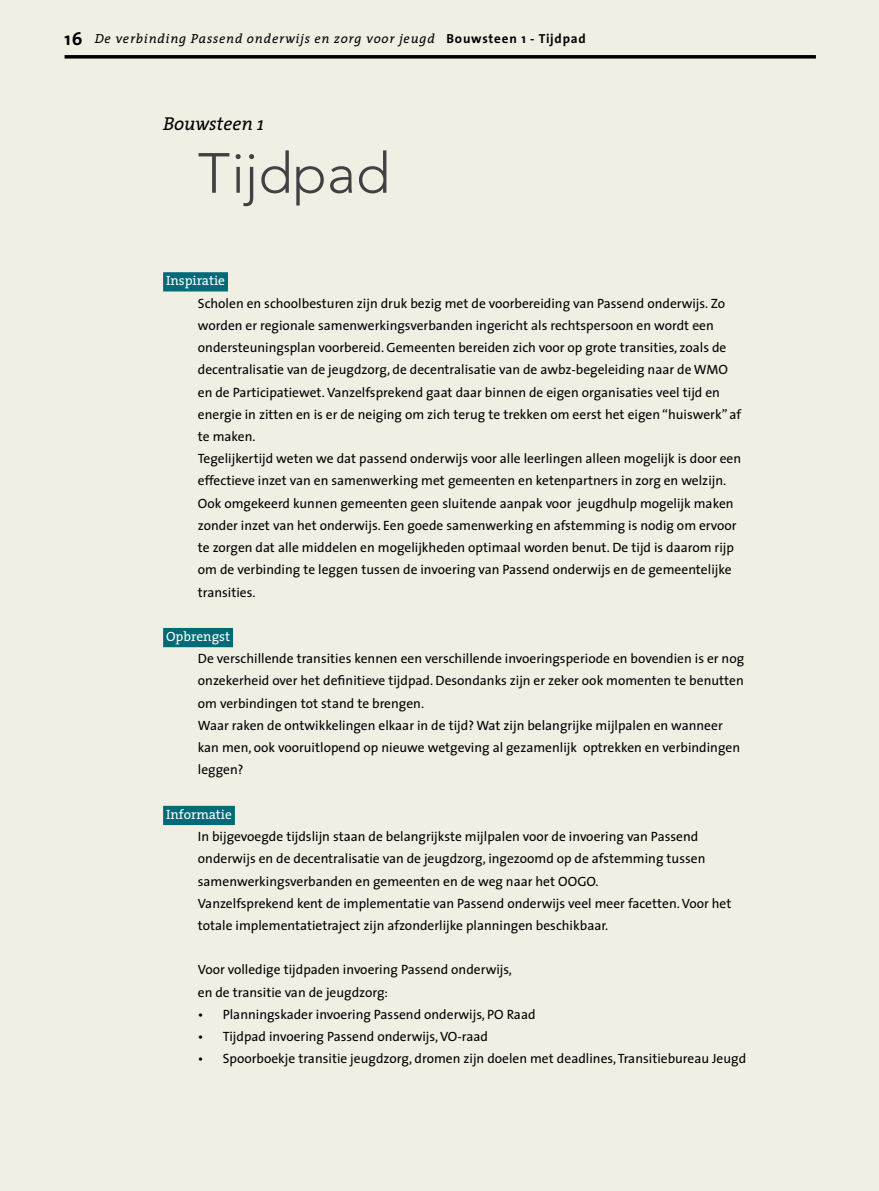
<style>
.page{position:relative;width:879px;height:1191px;background:#fff}
.page>*{position:absolute;margin:0;border:0;box-sizing:border-box;transform-origin:0 0}
.t1{font:300 56px "Avenir";color:#414042}
.t2{font:italic 18.72px "The Serif";color:#000}
.t3{font:13.47px/22.2px "The Sans";color:#000}
.t4{font:13.47px "The Serif";color:#fff}
.t5{font:italic 13.12px "The Serif";letter-spacing:.06em;color:#000}
.s1{font-family:"The Sans";font-weight:700;font-style:normal;font-size:18.38px}
.s2{font-family:"The Sans";font-weight:700;font-style:normal}
</style>
<div class="page">
<div style="left:0;top:0;width:878px;height:1191px;background:#f0efe3"></div>
<div style="left:163px;top:272px;width:65px;height:19px;background:#006a76"></div>
<div style="left:163px;top:628px;width:70px;height:19px;background:#006a76"></div>
<div style="left:163px;top:806px;width:72px;height:19px;background:#006a76"></div>
<svg style="left:64px;top:55px;width:751px;height:4px;background:#1d1d1b"></svg>
<p class="t5" style="left:64px;top:28px;width:522px"><span class="s1">16</span> De verbinding Passend onderwijs en zorg voor jeugd <span class="s2">Bouwsteen 1 - Tijdpad</span></p>
<h2 class="t2" style="left:163px;top:108px;width:102px">Bouwsteen 1</h2>
<h1 class="t1" style="left:198px;top:140px;width:194px">Tijdpad</h1>
<p class="t4" style="left:166px;top:269px;width:60px">Inspiratie</p>
<p class="t3" style="left:198px;top:291px;width:545px">Scholen en schoolbesturen zijn druk bezig met de voorbereiding van Passend onderwijs. Zo worden er regionale samenwerkingsverbanden ingericht als rechtspersoon en wordt een ondersteuningsplan voorbereid. Gemeenten bereiden zich voor op grote transities, zoals de decentralisatie van de jeugdzorg, de decentralisatie van de awbz-begeleiding naar de WMO en de Participatiewet. Vanzelfsprekend gaat daar binnen de eigen organisaties veel tijd en energie in zitten en is er de neiging om zich terug te trekken om eerst het eigen “huiswerk” af te maken.<br>Tegelijkertijd weten we dat passend onderwijs voor alle leerlingen alleen mogelijk is door een effectieve inzet van en samenwerking met gemeenten en ketenpartners in zorg en welzijn.<br>Ook omgekeerd kunnen gemeenten geen sluitende aanpak voor jeugdhulp mogelijk maken zonder inzet van het onderwijs. Een goede samenwerking en afstemming is nodig om ervoor te zorgen dat alle middelen en mogelijkheden optimaal worden benut. De tijd is daarom rijp om de verbinding te leggen tussen de invoering van Passend onderwijs en de gemeentelijke transities.</p>
<p class="t4" style="left:166px;top:625px;width:65px">Opbrengst</p>
<p class="t3" style="left:198px;top:647px;width:547px">De verschillende transities kennen een verschillende invoeringsperiode en bovendien is er nog onzekerheid over het definitieve tijdpad. Desondanks zijn er zeker ook momenten te benutten om verbindingen tot stand te brengen.<br>Waar raken de ontwikkelingen elkaar in de tijd? Wat zijn belangrijke mijlpalen en wanneer kan men, ook vooruitlopend op nieuwe wetgeving al gezamenlijk optrekken en verbindingen leggen?</p>
<p class="t4" style="left:166px;top:803px;width:67px">Informatie</p>
<p class="t3" style="left:198px;top:825px;width:534px">In bijgevoegde tijdslijn staan de belangrijkste mijlpalen voor de invoering van Passend onderwijs en de decentralisatie van de jeugdzorg, ingezoomd op de afstemming tussen samenwerkingsverbanden en gemeenten en de weg naar het OOGO.<br>Vanzelfsprekend kent de implementatie van Passend onderwijs veel meer facetten. Voor het totale implementatietraject zijn afzonderlijke planningen beschikbaar.</p>
<p class="t3" style="left:198px;top:958px;width:315px">Voor volledige tijdpaden invoering Passend onderwijs, en de transitie van de jeugdzorg:</p>
<p class="t3" style="left:198px;top:1002px;width:339px">• Planningskader invoering Passend onderwijs, PO Raad</p>
<p class="t3" style="left:198px;top:1025px;width:291px">• Tijdpad invoering Passend onderwijs, VO-raad</p>
<p class="t3" style="left:198px;top:1047px;width:549px">• Spoorboekje transitie jeugdzorg, dromen zijn doelen met deadlines, Transitiebureau Jeugd</p>
</div>
